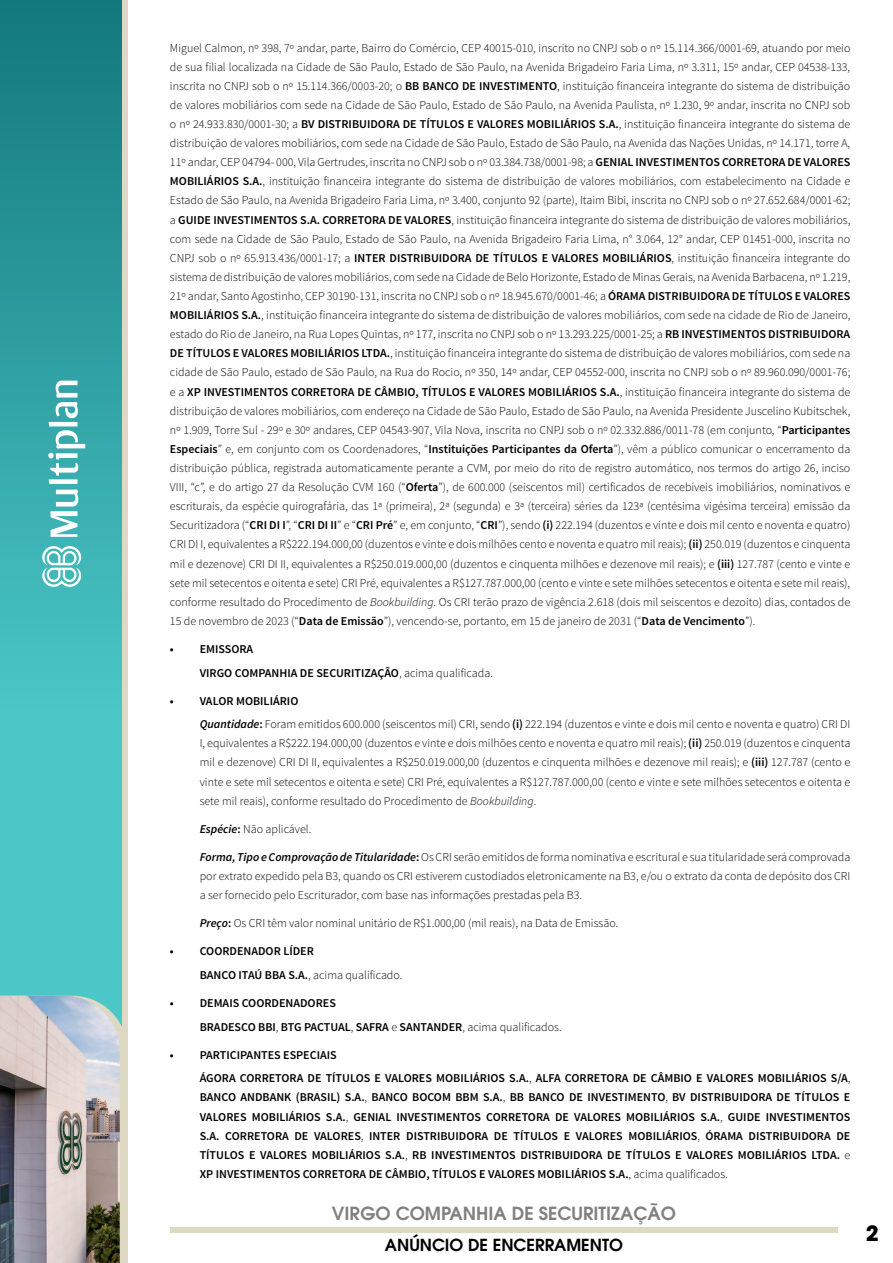
<style>
.page{position:relative;width:893px;height:1263px;background:#fff}
.page>*{position:absolute;margin:0;border:0;box-sizing:border-box;transform-origin:0 0}
.t1{font:700 21px "ITC Avant Garde Pro";color:#000}
.t2{font:600 18px "ITC Avant Garde Pro";color:#808080}
.t3{font:600 16.5px "ITC Avant Garde Pro";color:#000}
.t4{font:300 12px/19px "Source Sans Pro";color:#000;text-align:justify}
.t5{font:600 12px/23.5px "Source Sans Pro";color:#000}
.s1{font-weight:600}
.s2{font-style:italic}
.s3{font-weight:300}
.s4{font-weight:600;font-style:italic}
</style>
<div class="page">
<div style="left:170px;top:1228px;width:668px;height:5px;background:#ddd9c3"></div>
<div style="left:0;top:0;width:128px;height:1263px;background:#4bc7c7"></div>
<img style="left:0;top:0;width:122px;height:620px">
<svg style="left:42px;top:546px;width:39px;height:41px"></svg>
<svg style="left:48px;top:381px;width:37px;height:156px;background:#76c5c6"></svg>
<img style="left:0;top:996px;width:120px;height:267px">
<div style="left:122px;top:0;width:6px;height:1263px;background:#ddd9c3"></div>
<p class="t4" style="left:170px;top:38px;width:682px">Miguel Calmon, nº 398, 7º andar, parte, Bairro do Comércio, CEP 40015-010, inscrito no CNPJ sob o nº 15.114.366/0001-69, atuando por meio de sua filial localizada na Cidade de São Paulo, Estado de São Paulo, na Avenida Brigadeiro Faria Lima, nº 3.311, 15º andar, CEP 04538-133, inscrita no CNPJ sob o nº 15.114.366/0003-20; o <span class="s1">BB BANCO DE INVESTIMENTO</span>, instituição financeira integrante do sistema de distribuição de valores mobiliários com sede na Cidade de São Paulo, Estado de São Paulo, na Avenida Paulista, nº 1.230, 9º andar, inscrita no CNPJ sob o nº 24.933.830/0001-30; a <span class="s1">BV DISTRIBUIDORA DE TÍTULOS E VALORES MOBILIÁRIOS S.A.</span>, instituição financeira integrante do sistema de distribuição de valores mobiliários, com sede na Cidade de São Paulo, Estado de São Paulo, na Avenida das Nações Unidas, nº 14.171, torre A, 11º andar, CEP 04794- 000, Vila Gertrudes, inscrita no CNPJ sob o nº 03.384.738/0001-98; a <span class="s1">GENIAL INVESTIMENTOS CORRETORA DE VALORES MOBILIÁRIOS S.A.</span>, instituição financeira integrante do sistema de distribuição de valores mobiliários, com estabelecimento na Cidade e Estado de São Paulo, na Avenida Brigadeiro Faria Lima, nº 3.400, conjunto 92 (parte), Itaim Bibi, inscrita no CNPJ sob o nº 27.652.684/0001-62; a <span class="s1">GUIDE INVESTIMENTOS S.A. CORRETORA DE VALORES</span>, instituição financeira integrante do sistema de distribuição de valores mobiliários, com sede na Cidade de São Paulo, Estado de São Paulo, na Avenida Brigadeiro Faria Lima, n° 3.064, 12° andar, CEP 01451-000, inscrita no CNPJ sob o nº 65.913.436/0001-17; a <span class="s1">INTER DISTRIBUIDORA DE TÍTULOS E VALORES MOBILIÁRIOS</span>, instituição financeira integrante do sistema de distribuição de valores mobiliários, com sede na Cidade de Belo Horizonte, Estado de Minas Gerais, na Avenida Barbacena, nº 1.219, 21º andar, Santo Agostinho, CEP 30190-131, inscrita no CNPJ sob o nº 18.945.670/0001-46; a <span class="s1">ÓRAMA DISTRIBUIDORA DE TÍTULOS E VALORES MOBILIÁRIOS S.A.</span>, instituição financeira integrante do sistema de distribuição de valores mobiliários, com sede na cidade de Rio de Janeiro, estado do Rio de Janeiro, na Rua Lopes Quintas, nº 177, inscrita no CNPJ sob o nº 13.293.225/0001-25; a <span class="s1">RB INVESTIMENTOS DISTRIBUIDORA DE TÍTULOS E VALORES MOBILIÁRIOS LTDA.</span>, instituição financeira integrante do sistema de distribuição de valores mobiliários, com sede na cidade de São Paulo, estado de São Paulo, na Rua do Rocio, nº 350, 14º andar, CEP 04552-000, inscrita no CNPJ sob o nº 89.960.090/0001-76; e a <span class="s1">XP INVESTIMENTOS CORRETORA DE CÂMBIO, TÍTULOS E VALORES MOBILIÁRIOS S.A.</span>, instituição financeira integrante do sistema de distribuição de valores mobiliários, com endereço na Cidade de São Paulo, Estado de São Paulo, na Avenida Presidente Juscelino Kubitschek, nº 1.909, Torre Sul - 29º e 30º andares, CEP 04543-907, Vila Nova, inscrita no CNPJ sob o nº 02.332.886/0011-78 (em conjunto, “<span class="s1">Participantes Especiais</span>” e, em conjunto com os Coordenadores, “<span class="s1">Instituições Participantes da Oferta</span>”), vêm a público comunicar o encerramento da distribuição pública, registrada automaticamente perante a CVM, por meio do rito de registro automático, nos termos do artigo 26, inciso VIII, “c”, e do artigo 27 da Resolução CVM 160 (“<span class="s1">Oferta</span>”), de 600.000 (seiscentos mil) certificados de recebíveis imobiliários, nominativos e escriturais, da espécie quirografária, das 1ª (primeira), 2ª (segunda) e 3ª (terceira) séries da 123ª (centésima vigésima terceira) emissão da Securitizadora (“<span class="s1">CRI DI I</span>”, “<span class="s1">CRI DI II</span>” e “<span class="s1">CRI Pré</span>” e, em conjunto, “<span class="s1">CRI</span>”), sendo <span class="s1">(i)</span> 222.194 (duzentos e vinte e dois mil cento e noventa e quatro)<br>CRI DI I, equivalentes a R$222.194.000,00 (duzentos e vinte e dois milhões cento e noventa e quatro mil reais); <span class="s1">(ii)</span> 250.019 (duzentos e cinquenta mil e dezenove) CRI DI II, equivalentes a R$250.019.000,00 (duzentos e cinquenta milhões e dezenove mil reais); e <span class="s1">(iii)</span> 127.787 (cento e vinte e sete mil setecentos e oitenta e sete) CRI Pré, equivalentes a R$127.787.000,00 (cento e vinte e sete milhões setecentos e oitenta e sete mil reais), conforme resultado do Procedimento de <span class="s2">Bookbuilding</span>. Os CRI terão prazo de vigência 2.618 (dois mil seiscentos e dezoito) dias, contados de 15 de novembro de 2023 (“<span class="s1">Data de Emissão</span>”), vencendo-se, portanto, em 15 de janeiro de 2031 (“<span class="s1">Data de Vencimento</span>”).</p>
<p class="t5" style="left:200px;top:637px;width:295px;text-indent:-30px">• EMISSORA<br>VIRGO COMPANHIA DE SECURITIZAÇÃO<span class="s3">, acima qualificada.</span></p>
<p class="t4" style="left:200px;top:689px;width:652px;line-height:23.5px;text-indent:-30px"><span class="s1">• VALOR MOBILIÁRIO<br></span><span class="s4">Quantidade</span><span class="s1">:</span> Foram emitidos 600.000 (seiscentos mil) CRI, sendo <span class="s1">(i)</span> 222.194 (duzentos e vinte e dois mil cento e noventa e quatro) CRI DI</p>
<p class="t4" style="left:200px;top:734px;width:652px">I, equivalentes a R$222.194.000,00 (duzentos e vinte e dois milhões cento e noventa e quatro mil reais); <span class="s1">(ii)</span> 250.019 (duzentos e cinquenta mil e dezenove) CRI DI II, equivalentes a R$250.019.000,00 (duzentos e cinquenta milhões e dezenove mil reais); e <span class="s1">(iii)</span> 127.787 (cento e vinte e sete mil setecentos e oitenta e sete) CRI Pré, equivalentes a R$127.787.000,00 (cento e vinte e sete milhões setecentos e oitenta e sete mil reais), conforme resultado do Procedimento de <span class="s2">Bookbuilding</span>.</p>
<p class="t4" style="left:200px;top:819px;width:113px"><span class="s4">Espécie</span><span class="s1">:</span> Não aplicável.</p>
<p class="t4" style="left:200px;top:847px;width:652px"><span class="s4">Forma, Tipo e Comprovação de Titularidade</span><span class="s1">:</span> Os CRI serão emitidos de forma nominativa e escritural e sua titularidade será comprovada por extrato expedido pela B3, quando os CRI estiverem custodiados eletronicamente na B3, e/ou o extrato da conta de depósito dos CRI a ser fornecido pelo Escriturador, com base nas informações prestadas pela B3.</p>
<p class="t4" style="left:200px;top:914px;width:420px"><span class="s4">Preço</span><span class="s1">:</span> Os CRI têm valor nominal unitário de R$1.000,00 (mil reais), na Data de Emissão.</p>
<p class="t5" style="left:200px;top:940px;width:204px;text-indent:-30px">• COORDENADOR LÍDER<br>BANCO ITAÚ BBA S.A.<span class="s3">, acima qualificado.</span></p>
<p class="t5" style="left:200px;top:991px;width:363px;text-indent:-30px">• DEMAIS COORDENADORES<br>BRADESCO BBI<span class="s3">,</span> BTG PACTUAL<span class="s3">,</span> SAFRA <span class="s3">e</span> SANTANDER<span class="s3">, acima qualificados.</span></p>
<p class="t5" style="left:200px;top:1043px;width:652px;text-indent:-30px">• PARTICIPANTES ESPECIAIS<br>ÁGORA CORRETORA DE TÍTULOS E VALORES MOBILIÁRIOS S.A.<span class="s3">,</span> ALFA CORRETORA DE CÂMBIO E VALORES MOBILIÁRIOS S/A<span class="s3">,</span></p>
<p class="t5" style="left:200px;top:1088px;width:652px;line-height:19px;text-align:justify">BANCO ANDBANK (BRASIL) S.A.<span class="s3">,</span> BANCO BOCOM BBM S.A.<span class="s3">,</span> BB BANCO DE INVESTIMENTO<span class="s3">,</span> BV DISTRIBUIDORA DE TÍTULOS E VALORES MOBILIÁRIOS S.A.<span class="s3">,</span> GENIAL INVESTIMENTOS CORRETORA DE VALORES MOBILIÁRIOS S.A.<span class="s3">,</span> GUIDE INVESTIMENTOS S.A. CORRETORA DE VALORES<span class="s3">,</span> INTER DISTRIBUIDORA DE TÍTULOS E VALORES MOBILIÁRIOS<span class="s3">,</span> ÓRAMA DISTRIBUIDORA DE TÍTULOS E VALORES MOBILIÁRIOS S.A.<span class="s3">,</span> RB INVESTIMENTOS DISTRIBUIDORA DE TÍTULOS E VALORES MOBILIÁRIOS LTDA. <span class="s3">e </span>XP INVESTIMENTOS CORRETORA DE CÂMBIO, TÍTULOS E VALORES MOBILIÁRIOS S.A.<span class="s3">, acima qualificados.</span></p>
<h2 class="t2" style="left:332px;top:1201px;width:345px">VIRGO COMPANHIA DE SECURITIZAÇÃO</h2>
<h3 class="t3" style="left:385px;top:1234px;width:239px">ANÚNCIO DE ENCERRAMENTO</h3>
<h1 class="t1" style="left:866px;top:1219px;width:14px">2</h1>
</div>
